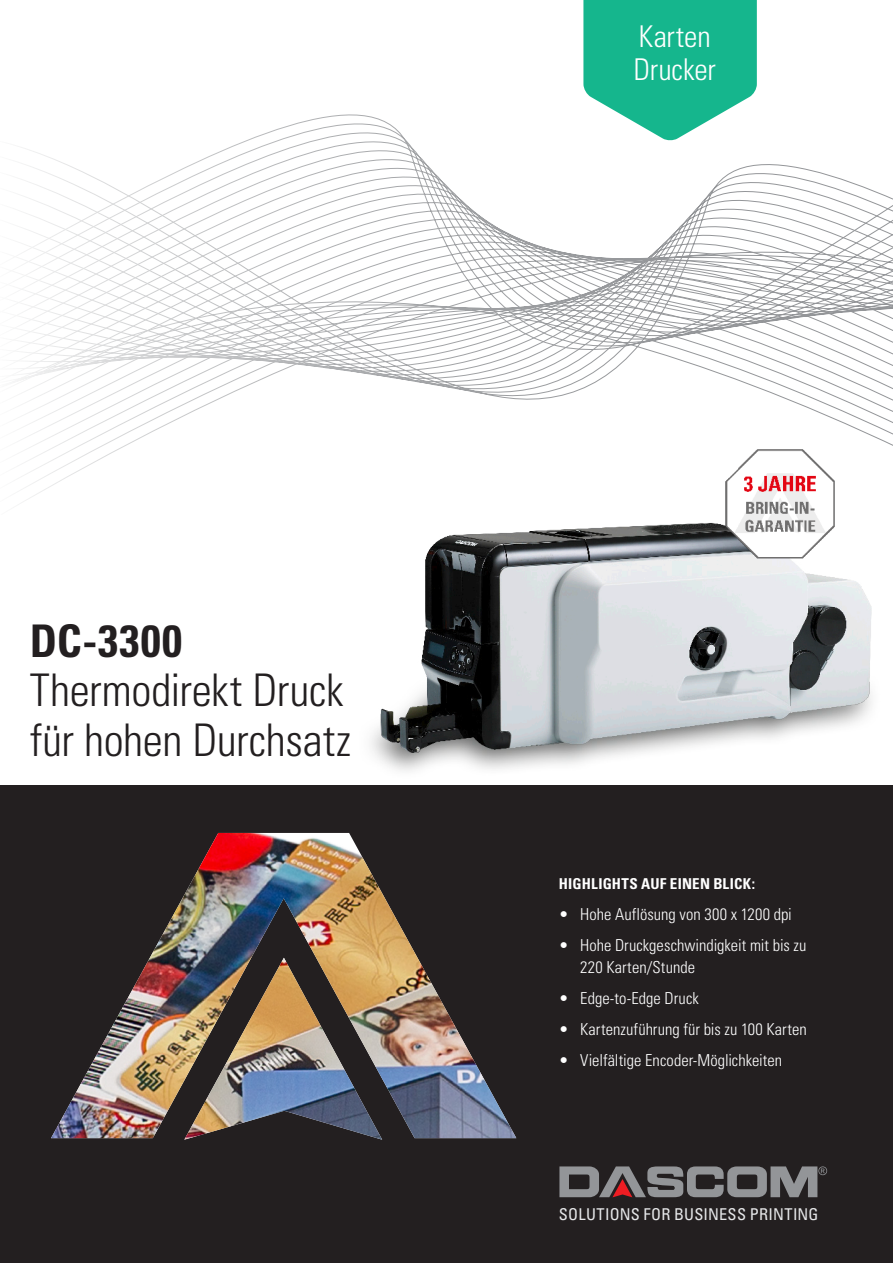
<style>
.page{position:relative;width:893px;height:1263px;background:#fff}
.page>*{position:absolute;margin:0;border:0;box-sizing:border-box;transform-origin:0 0}
.t1{font:300 condensed 45px/49.5px "Univers LT Std";letter-spacing:-.01em;color:#231f20}
.t2{font:700 condensed 45px "Univers LT Std";letter-spacing:.03em;color:#231f20}
.t3{font:300 condensed 30px/33px "Univers LT Std";letter-spacing:-.005em;color:#fff}
.t4{font:300 condensed 16.5px/22.5px "Univers LT Std";color:#fff}
.t5{font:condensed 16.35px "Univers LT Std";letter-spacing:.015em;color:#e6e7e9}
.t6{font:700 condensed 15px "Univers LT Std";letter-spacing:.01em;color:#fff}
.s1{font-family:"Univers"}
</style>
<div class="page">
<div style="left:0;top:785px;width:893px;height:478px;background:#231f20"></div>
<img style="left:51px;top:833px;width:465px;height:305px">
<svg style="left:17px;top:114px;width:876px;height:388px"></svg>
<svg style="left:559px;top:1166px;width:268px;height:31px"></svg>
<svg style="left:583px;top:0;width:174px;height:141px"></svg>
<img style="left:333px;top:471px;width:560px;height:301px">
<img style="left:725px;top:448px;width:110px;height:110px">
<h2 class="t3" style="left:633px;top:19px;width:84px">Karten<br>Drucker</h2>
<h1 class="t2" style="left:30px;top:613px;width:154px">DC-3300</h1>
<h1 class="t1" style="left:30px;top:666px;width:323px">Thermodirekt Druck für hohen Durchsatz</h1>
<p class="t6" style="left:559px;top:874px;width:198px">HIGHLIGHTS AUF EINEN BLICK:</p>
<p class="t4" style="left:559px;top:903px;width:234px"><span class="s1">•</span> Hohe Auflösung von 300 x 1200 dpi</p>
<p class="t4" style="left:580px;top:934px;width:228px;text-indent:-21px"><span class="s1">•</span> Hohe Druckgeschwindigkeit mit bis zu<br>220 Karten/Stunde</p>
<p class="t4" style="left:559px;top:987px;width:141px"><span class="s1">•</span> Edge-to-Edge Druck</p>
<p class="t4" style="left:559px;top:1018px;width:249px"><span class="s1">•</span> Kartenzuführung für bis zu 100 Karten</p>
<p class="t4" style="left:559px;top:1049px;width:225px"><span class="s1">•</span> Vielfältige Encoder-Möglichkeiten</p>
<p class="t5" style="left:559px;top:1204px;width:261px">SOLUTIONS FOR BUSINESS PRINTING</p>
</div>
